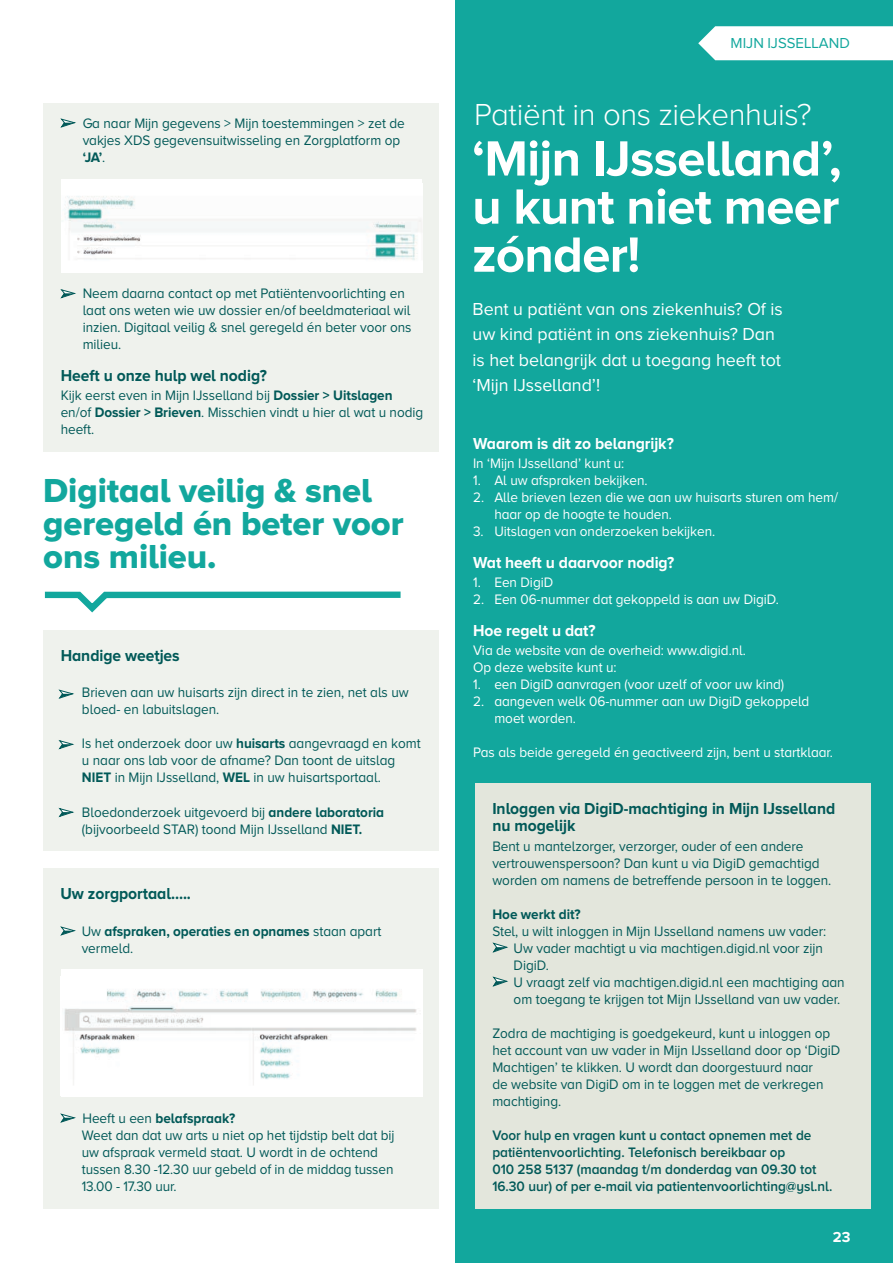
<style>
.page{position:relative;width:893px;height:1263px;background:#fff}
.page>*{position:absolute;margin:0;border:0;box-sizing:border-box;transform-origin:0 0}
.t1{font:700 51.3px/48.2px "Proxima Nova A";letter-spacing:-.015em;color:#fff;text-align:justify}
.t2{font:34.5px/33px "Proxima Nova A Extrabld";letter-spacing:-.005em;color:#12a79d}
.t3{font:300 31.5px "Proxima Nova A";letter-spacing:-.015em;color:#fff}
.t4{font:18px/25.5px "Proxima Nova A";letter-spacing:-.005em;color:#fff}
.t5{font:700 16.5px/17px "Proxima Nova A";letter-spacing:-.005em;color:#015958;scale:.95 1}
.t6{font:700 16.5px "Proxima Nova A";letter-spacing:-.005em;color:#fff;scale:.95 1}
.t7{font:15px "Proxima Nova A";color:#12a79d}
.t8{font:700 15px "Proxima Nova A";color:#fff}
.t9{font:14.25px/17px "Proxima Nova A";letter-spacing:-.005em;color:#015958;scale:.95 1}
.t10{font:14.25px/17px "Proxima Nova A";letter-spacing:-.005em;color:#fff;scale:.95 1}
.t11{font:600 14.25px/17px "Proxima Nova A";letter-spacing:-.005em;color:#015958;scale:.95 1}
.t12{font:700 14.25px/17px "Proxima Nova A";letter-spacing:-.005em;color:#015958;scale:.95 1}
.s1{font-weight:700}
.s2{font-weight:400}
</style>
<div class="page">
<div style="left:456px;top:0;width:437px;height:1263px;background:#12a79d"></div>
<svg style="left:698px;top:26px;width:195px;height:34px;background:#f2faf9"></svg>
<div style="left:475px;top:783px;width:396px;height:425px;background:#e3e6dc"></div>
<svg style="left:492px;top:942px;width:16px;height:11px"></svg>
<svg style="left:492px;top:976px;width:16px;height:11px"></svg>
<div style="left:43px;top:630px;width:396px;height:220px;background:#eff2ed"></div>
<div style="left:43px;top:867px;width:396px;height:341px;background:#eff2ed"></div>
<svg style="left:60px;top:926px;width:16px;height:10px"></svg>
<svg style="left:60px;top:1113px;width:16px;height:10px"></svg>
<div style="left:61px;top:969px;width:361px;height:128px;background:#fff"></div>
<img style="left:64px;top:989px;width:353px;height:96px">
<div style="left:43px;top:103px;width:396px;height:348px;background:#eff2ed"></div>
<svg style="left:60px;top:118px;width:16px;height:10px"></svg>
<svg style="left:60px;top:289px;width:16px;height:10px"></svg>
<div style="left:61px;top:179px;width:361px;height:94px;background:#fff"></div>
<img style="left:65px;top:196px;width:357px;height:64px">
<svg style="left:44px;top:591px;width:357px;height:22px"></svg>
<svg style="left:58px;top:740px;width:16px;height:10px"></svg>
<svg style="left:58px;top:689px;width:16px;height:10px"></svg>
<svg style="left:58px;top:807px;width:16px;height:11px"></svg>
<p class="t9" style="left:83px;top:114px;width:341px">Ga naar Mijn gegevens &gt; Mijn toestemmingen &gt; zet de vakjes XDS gegevensuitwisseling en Zorgplatform op <span class="s1">‘JA’</span>.</p>
<p class="t9" style="left:83px;top:284px;width:348px">Neem daarna contact op met Patiëntenvoorlichting en laat ons weten wie uw dossier en/of beeldmateriaal wil inzien. Digitaal veilig &amp; snel geregeld én beter voor ons milieu.</p>
<p class="t5" style="left:61px;top:366px;width:219px">Heeft u onze hulp wel nodig?</p>
<p class="t9" style="left:61px;top:386px;width:383px">Kijk eerst even in Mijn IJsselland bij <span class="s1">Dossier &gt; Uitslagen </span>en/of <span class="s1">Dossier &gt; Brieven</span>. Misschien vindt u hier al wat u nodig heeft.</p>
<h2 class="t2" style="left:43px;top:473px;width:362px">Digitaal veilig &amp; snel geregeld én beter voor ons milieu.</h2>
<p class="t5" style="left:61px;top:647px;width:127px">Handige weetjes</p>
<p class="t9" style="left:82px;top:684px;width:345px">Brieven aan uw huisarts zijn direct in te zien, net als uw bloed- en labuitslagen.</p>
<p class="t9" style="left:82px;top:735px;width:358px">Is het onderzoek door uw <span class="s1">huisarts</span> aangevraagd en komt u naar ons lab voor de afname? Dan toont de uitslag<br><span class="s1">NIET</span> in Mijn IJsselland, <span class="s1">WEL</span> in uw huisartsportaal.</p>
<p class="t9" style="left:82px;top:803px;width:320px">Bloedonderzoek uitgevoerd bij <span class="s1">andere laboratoria </span>(bijvoorbeeld STAR) toond Mijn IJsselland <span class="s1">NIET.</span></p>
<p class="t5" style="left:60px;top:885px;width:139px">Uw zorgportaal…..</p>
<p class="t12" style="left:82px;top:922px;width:317px"><span class="s2">Uw</span> afspraken, operaties en opnames <span class="s2">staan apart vermeld.</span></p>
<p class="t9" style="left:82px;top:1109px;width:331px">Heeft u een <span class="s1">belafspraak?<br></span>Weet dan dat uw arts u niet op het tijdstip belt dat bij uw afspraak vermeld staat. U wordt in de ochtend tussen 8.30 -12.30 uur gebeld of in de middag tussen 13.00 - 17.30 uur.</p>
<p class="t7" style="left:731px;top:35px;width:121px">MIJN IJSSELLAND</p>
<h3 class="t3" style="left:474px;top:97px;width:339px">Patiënt in ons ziekenhuis?</h3>
<h1 class="t1" style="left:472px;top:133px;width:371px">‘Mijn IJsselland’, u kunt niet meer zónder!</h1>
<p class="t4" style="left:473px;top:296px;width:312px">Bent u patiënt van ons ziekenhuis? Of is uw kind patiënt in ons ziekenhuis? Dan is het belangrijk dat u toegang heeft tot ‘Mijn IJsselland’!</p>
<p class="t6" style="left:473px;top:434px;width:213px">Waarom is dit zo belangrijk?</p>
<p class="t10" style="left:473px;top:454px;width:161px">In ‘Mijn IJsselland’ kunt u:</p>
<p class="t10" style="left:473px;top:471px;width:185px">1. Al uw afspraken bekijken.</p>
<p class="t10" style="left:494px;top:488px;width:363px;text-indent:-21px">2. Alle brieven lezen die we aan uw huisarts sturen om hem/ haar op de hoogte te houden.</p>
<p class="t10" style="left:473px;top:522px;width:256px">3. Uitslagen van onderzoeken bekijken.</p>
<p class="t6" style="left:473px;top:553px;width:213px">Wat heeft u daarvoor nodig?</p>
<p class="t10" style="left:473px;top:573px;width:86px">1. Een DigiD</p>
<p class="t10" style="left:473px;top:590px;width:324px">2. Een 06-nummer dat gekoppeld is aan uw DigiD.</p>
<p class="t6" style="left:473px;top:621px;width:131px">Hoe regelt u dat?</p>
<p class="t10" style="left:473px;top:641px;width:289px">Via de website van de overheid: www.digid.nl.<br>Op deze website kunt u:</p>
<p class="t10" style="left:473px;top:675px;width:329px">1. een DigiD aanvragen (voor uzelf of voor uw kind)</p>
<p class="t10" style="left:494px;top:692px;width:333px;text-indent:-21px">2. aangeven welk 06-nummer aan uw DigiD gekoppeld moet worden.</p>
<p class="t10" style="left:473px;top:743px;width:380px">Pas als beide geregeld én geactiveerd zijn, bent u startklaar.</p>
<p class="t5" style="left:492px;top:800px;width:362px">Inloggen via DigiD-machtiging in Mijn IJsselland nu mogelijk</p>
<p class="t9" style="left:492px;top:837px;width:358px">Bent u mantelzorger, verzorger, ouder of een andere vertrouwenspersoon? Dan kunt u via DigiD gemachtigd worden om namens de betreffende persoon in te loggen.</p>
<p class="t12" style="left:492px;top:905px;width:95px">Hoe werkt dit?</p>
<p class="t9" style="left:514px;top:922px;width:350px;text-indent:-21px">Stel, u wilt inloggen in Mijn IJsselland namens uw vader:<br>Uw vader machtigt u via machtigen.digid.nl voor zijn DigiD.<br>U vraagt zelf via machtigen.digid.nl een machtiging aan om toegang te krijgen tot Mijn IJsselland van uw vader.</p>
<p class="t9" style="left:492px;top:1024px;width:368px">Zodra de machtiging is goedgekeurd, kunt u inloggen op het account van uw vader in Mijn IJsselland door op ‘DigiD Machtigen’ te klikken. U wordt dan doorgestuurd naar<br>de website van DigiD om in te loggen met de verkregen machtiging.</p>
<p class="t11" style="left:492px;top:1126px;width:359px">Voor hulp en vragen kunt u contact opnemen met de patiëntenvoorlichting. Telefonisch bereikbaar op<br>010 258 5137 (maandag t/m donderdag van 09.30 tot 16.30 uur) of per e-mail via patientenvoorlichting@ysl.nl.</p>
<p class="t8" style="left:833px;top:1228px;width:19px">23</p>
</div>
